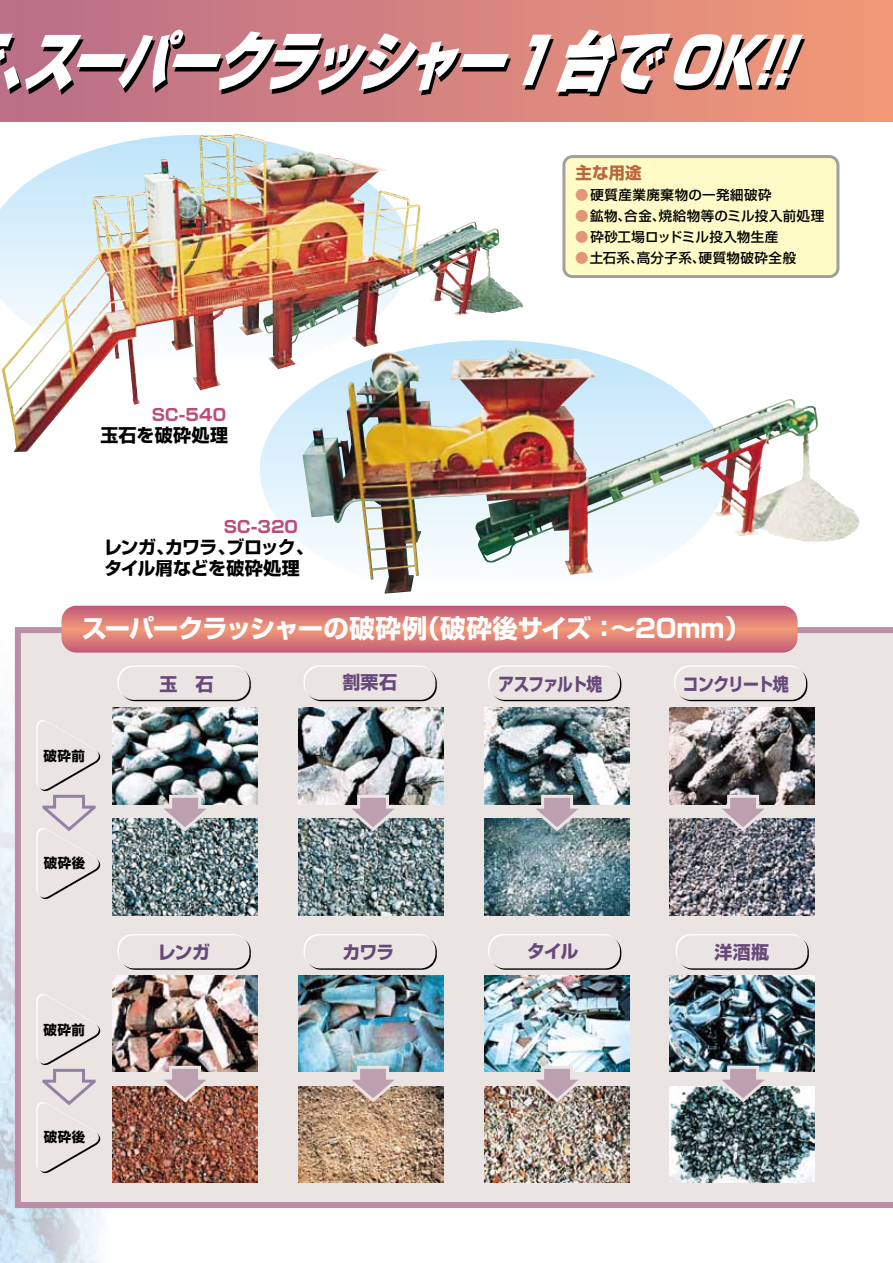
<style>
.page{position:relative;width:893px;height:1263px;background:#fff}
.page>*{position:absolute;margin:0;border:0;box-sizing:border-box;transform-origin:0 0}
.t1{font:italic 900 64.05px "Shin Go Pro";color:#000;scale:.79 1}
.t2{font:700 25.5px "Shin Go Pro";letter-spacing:-.01em;color:#fff}
.t3{font:700 18px/21px "Shin Go Pro";letter-spacing:-.015em;color:#000}
.t4{font:700 18px "Shin Go Pro";letter-spacing:-.05em;color:#68487b}
.t5{font:700 18px "Shin Go Pro";letter-spacing:-.05em;color:#68487b;scale:.87 1}
.t6{font:700 18px "Shin Go Pro";letter-spacing:-.05em;color:#68487b;scale:.88 1}
.t7{font:700 18px "Shin Go Pro";letter-spacing:.015em;color:#000}
.t8{font:700 16.5px "Shin Go Pro";color:#b94f79}
.t9{font:700 16.5px "Shin Go Pro";color:#bb653d}
.t10{font:500 13.5px "Shin Go Pro";letter-spacing:.035em;color:#000}
.t11{font:500 13.5px "Shin Go Pro";color:#000}
.t12{font:700 13.5px "Shin Go Pro";letter-spacing:.035em;color:#000}
.s1{color:#e29676}
</style>
<div class="page">
<img style="left:0;top:605px;width:114px;height:658px">
<div style="left:15px;top:627px;width:878px;height:581px;background:#eae5e3"></div>
<svg style="left:62px;top:606px;width:735px;height:47px;background:#d97a79"></svg>
<svg style="left:260px;top:341px;width:307px;height:202px"></svg>
<div style="left:0;top:0;width:893px;height:121px;background:linear-gradient(to right,#ba6e89,#f29977)"></div>
<svg style="left:120px;top:668px;width:131px;height:33px"></svg>
<div style="left:118px;top:665px;width:130px;height:33px;background:#fff;border-radius:15px"></div>
<div style="left:119px;top:667px;width:130px;height:33px;background:#eae5e3;border-radius:15px"></div>
<svg style="left:306px;top:668px;width:131px;height:33px"></svg>
<div style="left:304px;top:665px;width:130px;height:33px;background:#fff;border-radius:15px"></div>
<div style="left:305px;top:667px;width:130px;height:33px;background:#eae5e3;border-radius:15px"></div>
<svg style="left:491px;top:668px;width:130px;height:33px"></svg>
<div style="left:488px;top:665px;width:131px;height:33px;background:#fff;border-radius:15px"></div>
<div style="left:489px;top:667px;width:131px;height:33px;background:#eae5e3;border-radius:15px"></div>
<svg style="left:677px;top:668px;width:130px;height:33px"></svg>
<div style="left:674px;top:665px;width:131px;height:33px;background:#fff;border-radius:15px"></div>
<div style="left:675px;top:667px;width:131px;height:33px;background:#eae5e3;border-radius:15px"></div>
<svg style="left:120px;top:937px;width:131px;height:33px"></svg>
<div style="left:118px;top:934px;width:130px;height:33px;background:#fff;border-radius:15px"></div>
<div style="left:119px;top:935px;width:130px;height:33px;background:#eae5e3;border-radius:15px"></div>
<svg style="left:306px;top:937px;width:131px;height:33px"></svg>
<div style="left:304px;top:934px;width:130px;height:33px;background:#fff;border-radius:15px"></div>
<div style="left:305px;top:935px;width:130px;height:33px;background:#eae5e3;border-radius:15px"></div>
<svg style="left:491px;top:937px;width:130px;height:33px"></svg>
<div style="left:488px;top:934px;width:131px;height:33px;background:#fff;border-radius:15px"></div>
<div style="left:489px;top:935px;width:131px;height:33px;background:#eae5e3;border-radius:15px"></div>
<svg style="left:678px;top:937px;width:131px;height:33px"></svg>
<div style="left:676px;top:934px;width:130px;height:33px;background:#fff;border-radius:15px"></div>
<div style="left:677px;top:935px;width:130px;height:33px;background:#eae5e3;border-radius:15px"></div>
<img style="left:484px;top:708px;width:145px;height:96px">
<img style="left:484px;top:818px;width:145px;height:97px">
<img style="left:670px;top:708px;width:145px;height:96px">
<img style="left:670px;top:818px;width:145px;height:97px">
<img style="left:484px;top:975px;width:145px;height:97px">
<img style="left:484px;top:1086px;width:145px;height:97px">
<img style="left:670px;top:975px;width:145px;height:97px">
<img style="left:670px;top:1086px;width:145px;height:97px">
<img style="left:113px;top:975px;width:145px;height:97px">
<img style="left:113px;top:1086px;width:145px;height:97px">
<img style="left:113px;top:708px;width:145px;height:96px">
<img style="left:113px;top:818px;width:145px;height:97px">
<img style="left:298px;top:708px;width:146px;height:96px">
<img style="left:298px;top:818px;width:146px;height:97px">
<img style="left:298px;top:975px;width:146px;height:97px">
<img style="left:298px;top:1086px;width:146px;height:97px">
<svg style="left:36px;top:718px;width:66px;height:183px;background:#e2dddc"></svg>
<svg style="left:157px;top:793px;width:56px;height:40px;background:#a4a1a6"></svg>
<svg style="left:345px;top:793px;width:56px;height:40px;background:#9e989e"></svg>
<svg style="left:529px;top:793px;width:56px;height:40px;background:#9a9ba2"></svg>
<svg style="left:715px;top:793px;width:56px;height:40px;background:#a1979f"></svg>
<svg style="left:157px;top:1064px;width:56px;height:40px;background:#b69998"></svg>
<svg style="left:345px;top:1064px;width:56px;height:40px;background:#bdafac"></svg>
<svg style="left:529px;top:1064px;width:56px;height:40px;background:#bcb1b3"></svg>
<svg style="left:715px;top:1064px;width:56px;height:40px;background:#9d9ea6"></svg>
<svg style="left:36px;top:992px;width:66px;height:183px;background:#e2dddc"></svg>
<div style="left:564px;top:157px;width:274px;height:120px;background:#fffbc7;border-radius:9px"></div>
<div style="left:562px;top:155px;width:277px;height:123px;border:3px solid #9fa0a0;border-radius:9px"></div>
<img style="left:302px;top:347px;width:495px;height:247px">
<img style="left:2px;top:135px;width:522px;height:317px">
<h1 class="t1" style="left:-2px;top:14px;width:1049px">、スーパークラッシャー1 台で OK!!</h1>
<p class="t8" style="left:152px;top:401px;width:76px">SC-540</p>
<h3 class="t7" style="left:100px;top:421px;width:129px">玉石を破砕処理</h3>
<p class="t8" style="left:224px;top:513px;width:76px">SC-320</p>
<h3 class="t3" style="left:104px;top:534px;width:211px">レンガ、カワラ、ブロック、タイル屑などを破砕処理</h3>
<p class="t9" style="left:575px;top:159px;width:68px">主な用途</p>
<p class="t10" style="left:575px;top:184px;width:198px"><span class="s1">●</span>硬質産業廃棄物の一発細破砕</p>
<p class="t10" style="left:575px;top:205px;width:251px"><span class="s1">●</span>鉱物、合金、焼給物等のミル投入前処理</p>
<p class="t11" style="left:575px;top:226px;width:205px"><span class="s1">●</span>砕砂工場ロッドミル投入物生産</p>
<p class="t10" style="left:575px;top:247px;width:223px"><span class="s1">●</span>土石系、高分子系、硬質物破砕全般</p>
<h2 class="t2" style="left:82px;top:608px;width:670px">スーパークラッシャーの破砕例（破砕後サイズ：～20mm）</h2>
<p class="t12" style="left:43px;top:745px;width:43px">破砕前</p>
<p class="t12" style="left:44px;top:852px;width:43px">破砕後</p>
<p class="t12" style="left:43px;top:1019px;width:43px">破砕前</p>
<p class="t12" style="left:44px;top:1126px;width:43px">破砕後</p>
<h3 class="t4" style="left:159px;top:670px;width:55px">玉　石</h3>
<h3 class="t4" style="left:342px;top:668px;width:56px">割栗石</h3>
<h3 class="t5" style="left:498px;top:670px;width:121px">アスファルト塊</h3>
<h3 class="t4" style="left:158px;top:938px;width:54px">レンガ</h3>
<h3 class="t4" style="left:342px;top:938px;width:54px">カワラ</h3>
<h3 class="t4" style="left:527px;top:937px;width:53px">タイル</h3>
<h3 class="t6" style="left:683px;top:670px;width:122px">コンクリート塊</h3>
<h3 class="t4" style="left:714px;top:938px;width:56px">洋酒瓶</h3>
</div>
